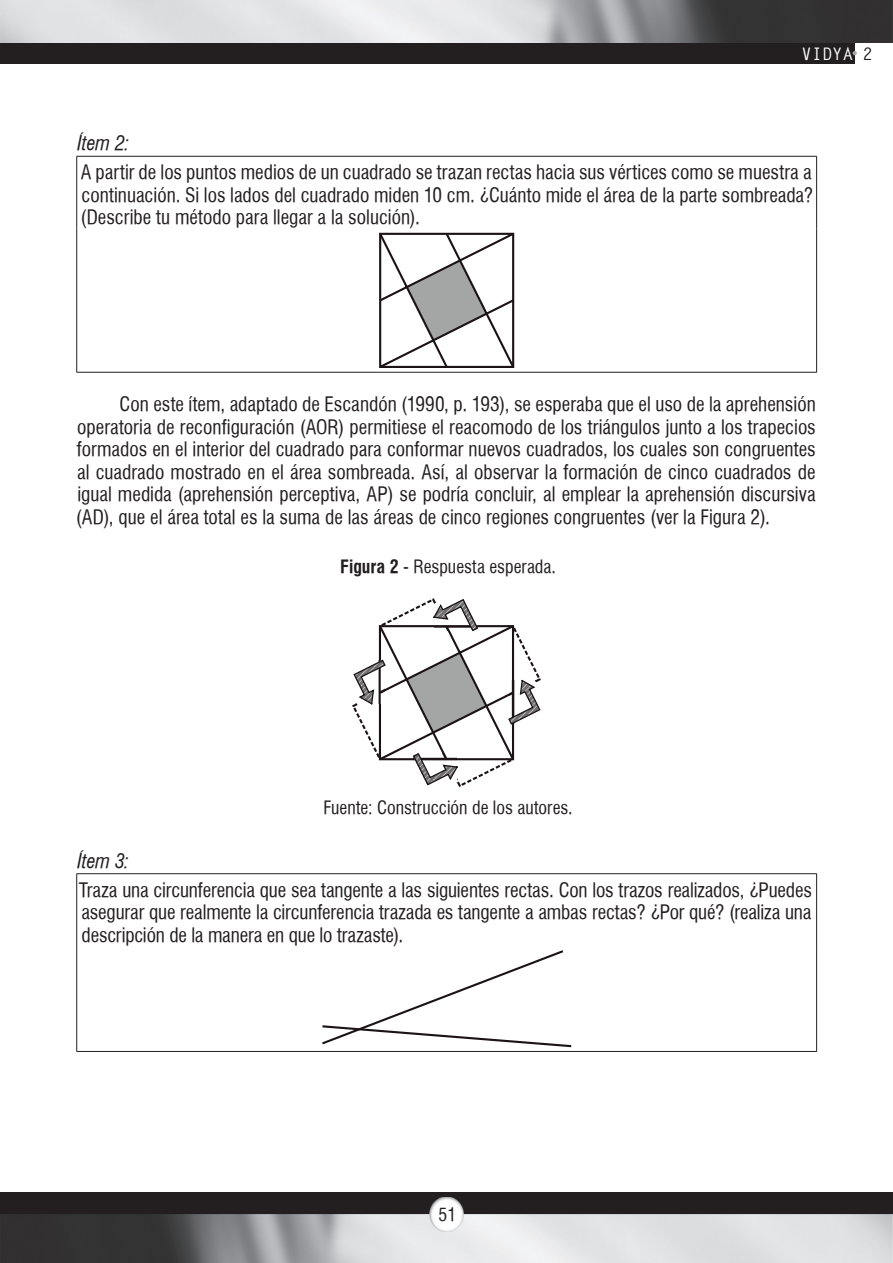
<style>
.page{position:relative;width:893px;height:1263px;background:#fff}
.page>*{position:absolute;margin:0;border:0;box-sizing:border-box;transform-origin:0 0}
.t1{font:19.5px/22.5px "Halvett Condensed";color:#231f20;text-align:justify}
.t2{font:italic condensed 19.5px "Halvett";color:#231f20}
.t3{font:18px "Halvett Condensed";color:#231f20}
.t4{font:700 17.25px "Letter Gothic Std";color:#fff}
.s1{color:#231f20}
.s2{font-family:"Halvett";font-weight:700;font-stretch:condensed}
</style>
<div class="page">
<div style="left:0;top:0;width:855px;height:64px;background:#231f20"></div>
<img style="left:0;top:0;width:893px;height:43px">
<svg style="left:853px;top:51px;width:4px;height:4px"></svg>
<div style="left:0;top:1193px;width:893px;height:70px;background:#231f20"></div>
<img style="left:0;top:1214px;width:893px;height:49px">
<img style="left:429px;top:1197px;width:34px;height:34px">
<hr style="left:77px;top:156px;width:740px;height:1px;background:#231f20">
<hr style="left:76px;top:156px;width:1px;height:72px;background:#231f20">
<hr style="left:816px;top:156px;width:1px;height:72px;background:#231f20">
<hr style="left:76px;top:228px;width:1px;height:144px;background:#231f20">
<hr style="left:816px;top:228px;width:1px;height:144px;background:#231f20">
<hr style="left:77px;top:372px;width:740px;height:1px;background:#231f20">
<svg style="left:379px;top:233px;width:135px;height:135px"></svg>
<svg style="left:352px;top:598px;width:189px;height:189px"></svg>
<hr style="left:77px;top:873px;width:740px;height:1px;background:#231f20">
<hr style="left:76px;top:874px;width:1px;height:72px;background:#231f20">
<hr style="left:816px;top:874px;width:1px;height:72px;background:#231f20">
<hr style="left:76px;top:946px;width:1px;height:105px;background:#231f20">
<hr style="left:816px;top:946px;width:1px;height:105px;background:#231f20">
<hr style="left:77px;top:1051px;width:740px;height:1px;background:#231f20">
<svg style="left:322px;top:950px;width:249px;height:97px"></svg>
<p class="t4" style="left:801px;top:43px;width:73px">VIDYA <span class="s1">2</span></p>
<p class="t2" style="left:77px;top:132px;width:53px">Ítem 2:</p>
<p class="t1" style="left:80px;top:161px;width:734px">A partir de los puntos medios de un cuadrado se trazan rectas hacia sus vértices como se muestra a continuación. Si los lados del cuadrado miden 10 cm. ¿Cuánto mide el área de la parte sombreada? (Describe tu método para llegar a la solución).</p>
<p class="t1" style="left:76px;top:393px;width:741px;text-indent:44px">Con este ítem, adaptado de Escandón (1990, p. 193), se esperaba que el uso de la aprehensión operatoria de reconfiguración (AOR) permitiese el reacomodo de los triángulos junto a los trapecios formados en el interior del cuadrado para conformar nuevos cuadrados, los cuales son congruentes al cuadrado mostrado en el área sombreada. Así, al observar la formación de cinco cuadrados de igual medida (aprehensión perceptiva, AP) se podría concluir, al emplear la aprehensión discursiva (AD), que el área total es la suma de las áreas de cinco regiones congruentes (ver la Figura 2).</p>
<p class="t3" style="left:340px;top:556px;width:217px"><span class="s2">Figura 2</span> - Respuesta esperada.</p>
<p class="t3" style="left:323px;top:797px;width:251px">Fuente: Construcción de los autores.</p>
<p class="t2" style="left:77px;top:849px;width:53px">Ítem 3:</p>
<p class="t1" style="left:79px;top:878px;width:734px">Traza una circunferencia que sea tangente a las siguientes rectas. Con los trazos realizados, ¿Puedes asegurar que realmente la circunferencia trazada es tangente a ambas rectas? ¿Por qué? (realiza una descripción de la manera en que lo trazaste).</p>
<p class="t3" style="left:439px;top:1204px;width:19px">51</p>
</div>
